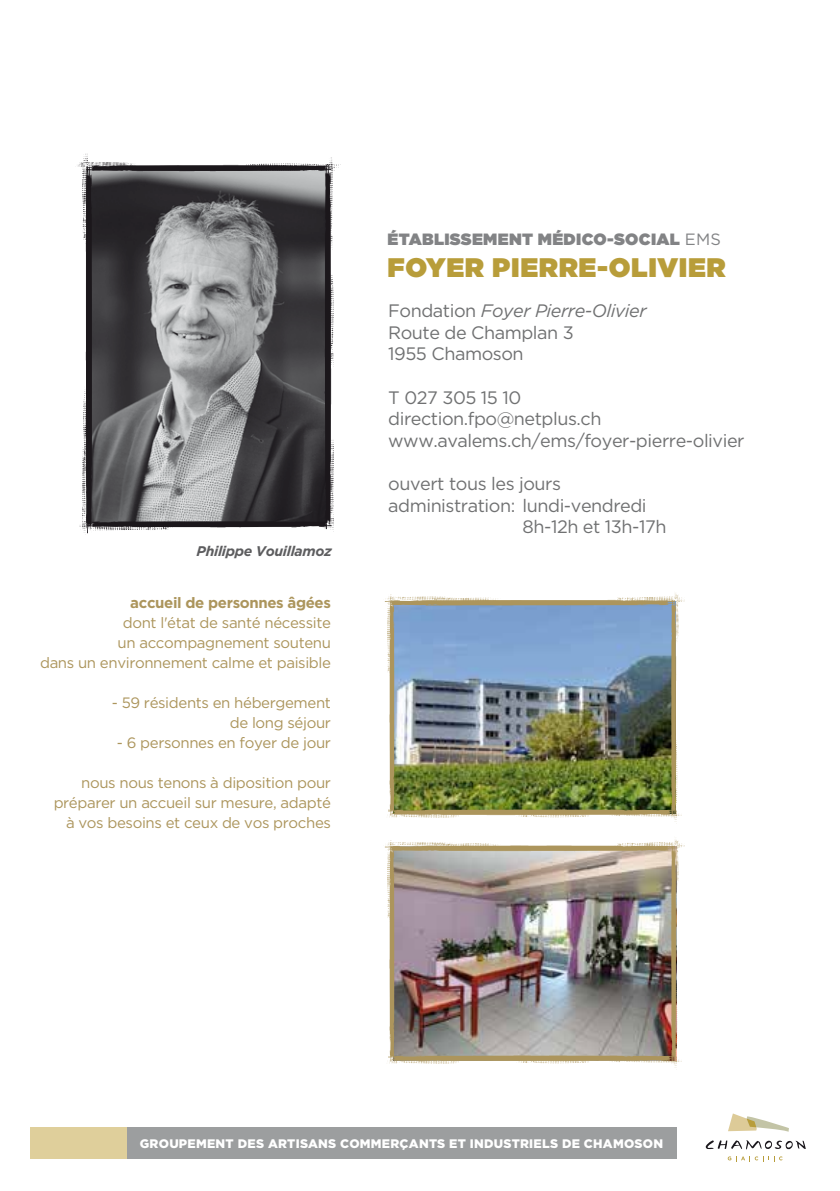
<style>
.page{position:relative;width:840px;height:1191px;background:#fff}
.page>*{position:absolute;margin:0;border:0;box-sizing:border-box;transform-origin:0 0}
.t1{font:900 26.8px "Gotham";letter-spacing:.025em;color:#b89d3a}
.t2{font:18px/21.6px "Gotham";letter-spacing:-.025em;color:#707172}
.t3{font:900 16.4px "Gotham";letter-spacing:.02em;color:#828385}
.t4{font:15px/20px "Gotham";letter-spacing:-.025em;color:#ac955c;text-align:right}
.t5{font:700 15px "Gotham";letter-spacing:-.025em;color:#ac955c}
.t6{font:italic 700 14px "Gotham";letter-spacing:-.025em;color:#5d5d5f}
.t7{font:900 12.4px "Gotham";letter-spacing:.02em;color:#fff}
.s1{font-weight:400}
.s2{font-style:italic}
</style>
<div class="page">
<div style="left:30px;top:1127px;width:98px;height:31px;background:#dfcf9b"></div>
<svg style="left:727px;top:1156px;width:55px;height:5px"></svg>
<div style="left:127px;top:1127px;width:549px;height:31px;background:#9c9e9f"></div>
<img style="left:384px;top:593px;width:300px;height:229px">
<img style="left:385px;top:839px;width:299px;height:229px">
<svg style="left:728px;top:1113px;width:60px;height:18px"></svg>
<svg style="left:705px;top:1140px;width:100px;height:9px"></svg>
<svg style="left:77px;top:154px;width:262px;height:381px;background:#757577"></svg>
<p class="t3" style="left:387px;top:229px;width:335px">ÉTABLISSEMENT MÉDICO-SOCIAL <span class="s1">EMS</span></p>
<h1 class="t1" style="left:387px;top:252px;width:339px">FOYER PIERRE-OLIVIER</h1>
<p class="t6" style="left:196px;top:542px;width:137px">Philippe Vouillamoz</p>
<p class="t5" style="left:130px;top:594px;width:202px">accueil de personnes âgées</p>
<p class="t4" style="left:40px;top:612px;width:292px">dont l'état de santé nécessite<br>un accompagnement soutenu<br>dans un environnement calme et paisible</p>
<p class="t4" style="left:112px;top:692px;width:220px">- 59 résidents en hébergement de long séjour</p>
<p class="t4" style="left:117px;top:732px;width:215px">- 6 personnes en foyer de jour</p>
<p class="t4" style="left:54px;top:772px;width:279px">nous nous tenons à diposition pour préparer un accueil sur mesure, adapté à vos besoins et ceux de vos proches</p>
<p class="t2" style="left:388px;top:299px;width:260px">Fondation <span class="s2">Foyer Pierre-Olivier<br></span>Route de Champlan 3<br>1955 Chamoson</p>
<p class="t2" style="left:388px;top:386px;width:357px">T 027 305 15 10<br>direction.fpo@netplus.ch www.avalems.ch/ems/foyer-pierre-olivier</p>
<p class="t2" style="left:388px;top:472px;width:174px">ouvert tous les jours</p>
<p class="t2" style="left:388px;top:494px;width:260px">administration: lundi-vendredi</p>
<p class="t2" style="left:522px;top:515px;width:145px">8h-12h et 13h-17h</p>
<p class="t7" style="left:140px;top:1136px;width:524px">GROUPEMENT DES ARTISANS COMMERÇANTS ET INDUSTRIELS DE CHAMOSON</p>
</div>
